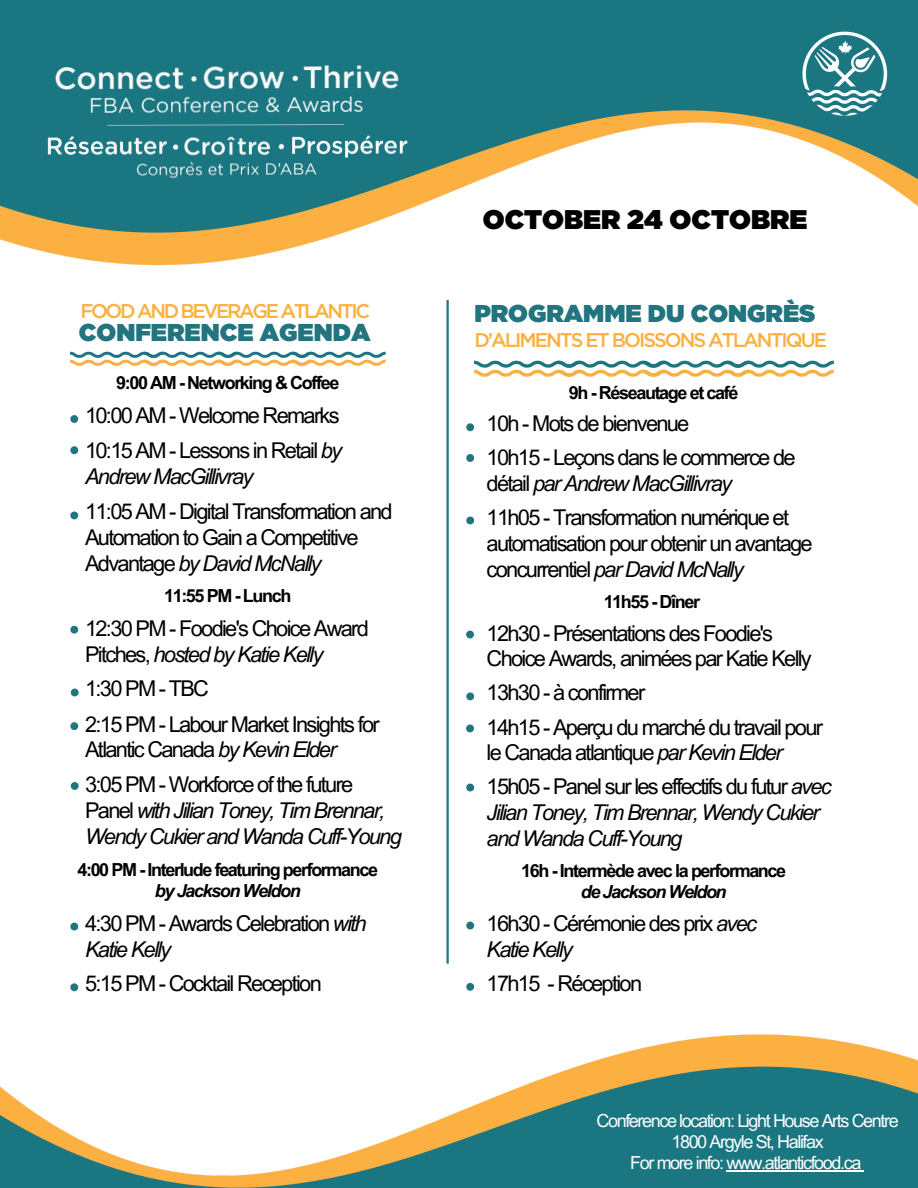
<style>
.page{position:relative;width:918px;height:1188px;background:#fff}
.page>*{position:absolute;margin:0;border:0;box-sizing:border-box;transform-origin:0 0}
.t1{font:900 27px "Gotham";color:#000}
.t2{font:900 24.3px "Gotham";color:#22757f}
.t3{font:21.75px/25.8px "Arial MT Pro";letter-spacing:-.075em;color:#000}
.t4{font:italic 21.75px/25.8px "Arial MT Pro";letter-spacing:-.075em;color:#000}
.t5{font:500 19.95px "Gotham";letter-spacing:-.1em;color:#fbb040}
.t6{font:500 19.95px "Gotham";letter-spacing:-.12em;color:#fbb040}
.t7{font:700 18px/21.3px "Arial MT Pro";letter-spacing:-.075em;color:#000;text-align:center}
.t8{font:18px "Arial MT Pro";letter-spacing:-.075em;color:#fff}
.s1{font-style:italic}
.s2{font-style:normal}
</style>
<div class="page">
<img style="left:0;top:0;width:918px;height:266px">
<img style="left:801px;top:29px;width:88px;height:88px">
<img style="left:70px;top:352px;width:75px;height:14px">
<img style="left:145px;top:352px;width:73px;height:14px">
<img style="left:218px;top:352px;width:75px;height:14px">
<img style="left:293px;top:352px;width:92px;height:14px">
<img style="left:474px;top:360px;width:85px;height:17px">
<img style="left:559px;top:360px;width:84px;height:17px">
<img style="left:643px;top:360px;width:85px;height:17px">
<img style="left:728px;top:360px;width:105px;height:17px">
<hr style="left:447px;top:300px;width:2px;height:664px;background:#22757f">
<svg style="left:70px;top:446px;width:8px;height:8px"></svg>
<svg style="left:70px;top:415px;width:8px;height:8px"></svg>
<svg style="left:70px;top:512px;width:8px;height:7px"></svg>
<svg style="left:70px;top:626px;width:8px;height:8px"></svg>
<svg style="left:71px;top:782px;width:8px;height:8px"></svg>
<svg style="left:71px;top:689px;width:8px;height:7px"></svg>
<svg style="left:70px;top:923px;width:8px;height:7px"></svg>
<svg style="left:466px;top:454px;width:8px;height:8px"></svg>
<svg style="left:466px;top:423px;width:8px;height:8px"></svg>
<svg style="left:466px;top:517px;width:8px;height:7px"></svg>
<svg style="left:466px;top:631px;width:8px;height:8px"></svg>
<svg style="left:466px;top:692px;width:8px;height:8px"></svg>
<svg style="left:466px;top:725px;width:8px;height:7px"></svg>
<svg style="left:466px;top:784px;width:8px;height:7px"></svg>
<svg style="left:466px;top:922px;width:8px;height:7px"></svg>
<svg style="left:466px;top:983px;width:8px;height:8px"></svg>
<svg style="left:70px;top:722px;width:8px;height:8px"></svg>
<svg style="left:70px;top:983px;width:8px;height:8px"></svg>
<img style="left:0;top:1034px;width:918px;height:154px">
<hr style="left:726px;top:1170px;width:134px;height:2px;background:#fff">
<img style="left:37px;top:10px;width:389px;height:223px">
<svg style="left:188px;top:162px;width:6px;height:3px"></svg>
<p class="t1" style="left:483px;top:204px;width:326px">OCTOBER 24 OCTOBRE</p>
<p class="t6" style="left:80px;top:300px;width:291px">FOOD AND BEVERAGE ATLANTIC</p>
<p class="t2" style="left:474px;top:299px;width:343px">PROGRAMME DU CONGRÈS</p>
<p class="t5" style="left:474px;top:329px;width:354px">D’ALIMENTS ET BOISSONS ATLANTIQUE</p>
<p class="t7" style="left:116px;top:375px;width:225px">9:00 AM - Networking &amp; Coffee</p>
<p class="t2" style="left:79px;top:319px;width:293px">CONFERENCE AGENDA</p>
<p class="t7" style="left:569px;top:384px;width:171px">9h - Réseautage et café</p>
<p class="t3" style="left:85px;top:405px;width:256px">10:00 AM - Welcome Remarks</p>
<p class="t3" style="left:85px;top:440px;width:259px">10:15 AM - Lessons in Retail <span class="s1">by<br>Andrew MacGillivray</span></p>
<p class="t3" style="left:85px;top:501px;width:309px">11:05 AM - Digital Transformation and<br>Automation to Gain a Competitive<br>Advantage <span class="s1">by David McNally</span></p>
<p class="t7" style="left:164px;top:587px;width:129px">11:55 PM - Lunch</p>
<p class="t3" style="left:85px;top:618px;width:285px">12:30 PM - Foodie's Choice Award<br>Pitches, <span class="s1">hosted by Katie Kelly</span></p>
<p class="t3" style="left:85px;top:678px;width:125px">1:30 PM - TBC</p>
<p class="t3" style="left:85px;top:714px;width:296px">2:15 PM - Labour Market Insights for<br>Atlantic Canada <span class="s1">by Kevin Elder</span></p>
<p class="t4" style="left:85px;top:774px;width:318px"><span class="s2">3:05 PM - Workforce of the future<br>Panel</span> with Jilian Toney, Tim Brennar,<br>Wendy Cukier and Wanda Cuff-Young</p>
<p class="t7" style="left:77px;top:861px;width:302px">4:00 PM - Interlude featuring performance <span class="s1">by Jackson Weldon</span></p>
<p class="t3" style="left:85px;top:913px;width:283px">4:30 PM - Awards Celebration <span class="s1">with<br>Katie Kelly</span></p>
<p class="t3" style="left:85px;top:974px;width:238px">5:15 PM - Cocktail Reception</p>
<p class="t3" style="left:487px;top:414px;width:204px">10h - Mots de bienvenue</p>
<p class="t3" style="left:487px;top:448px;width:310px">10h15 - Leçons dans le commerce de détail <span class="s1">par Andrew MacGillivray</span></p>
<p class="t3" style="left:487px;top:507px;width:328px">11h05 - Transformation numérique et automatisation pour obtenir un avantage concurrentiel <span class="s1">par David McNally</span></p>
<p class="t7" style="left:604px;top:593px;width:98px">11h55 - Dîner</p>
<p class="t3" style="left:487px;top:623px;width:327px">12h30 - Présentations des Foodie's<br>Choice Awards, animées par Katie Kelly</p>
<p class="t3" style="left:487px;top:683px;width:160px">13h30 - à confirmer</p>
<p class="t3" style="left:487px;top:717px;width:338px">14h15 - Aperçu du marché du travail pour le Canada atlantique <span class="s1">par Kevin Elder</span></p>
<p class="t4" style="left:487px;top:777px;width:347px"><span class="s2">15h05 - Panel sur les effectifs du futur</span> avec<br>Jilian Toney, Tim Brennar, Wendy Cukier and Wanda Cuff-Young</p>
<p class="t7" style="left:521px;top:862px;width:266px">16h - Intermède avec la performance <span class="s1">de Jackson Weldon</span></p>
<p class="t3" style="left:487px;top:913px;width:272px">16h30 - Cérémonie des prix <span class="s1">avec<br>Katie Kelly</span></p>
<p class="t3" style="left:487px;top:973px;width:157px">17h15 - Réception</p>
<p class="t8" style="left:597px;top:1113px;width:304px">Conference location: Light House Arts Centre</p>
<p class="t8" style="left:671px;top:1135px;width:154px">1800 Argyle St, Halifax</p>
<p class="t8" style="left:630px;top:1156px;width:233px">For more info: www.atlanticfood.ca</p>
</div>
